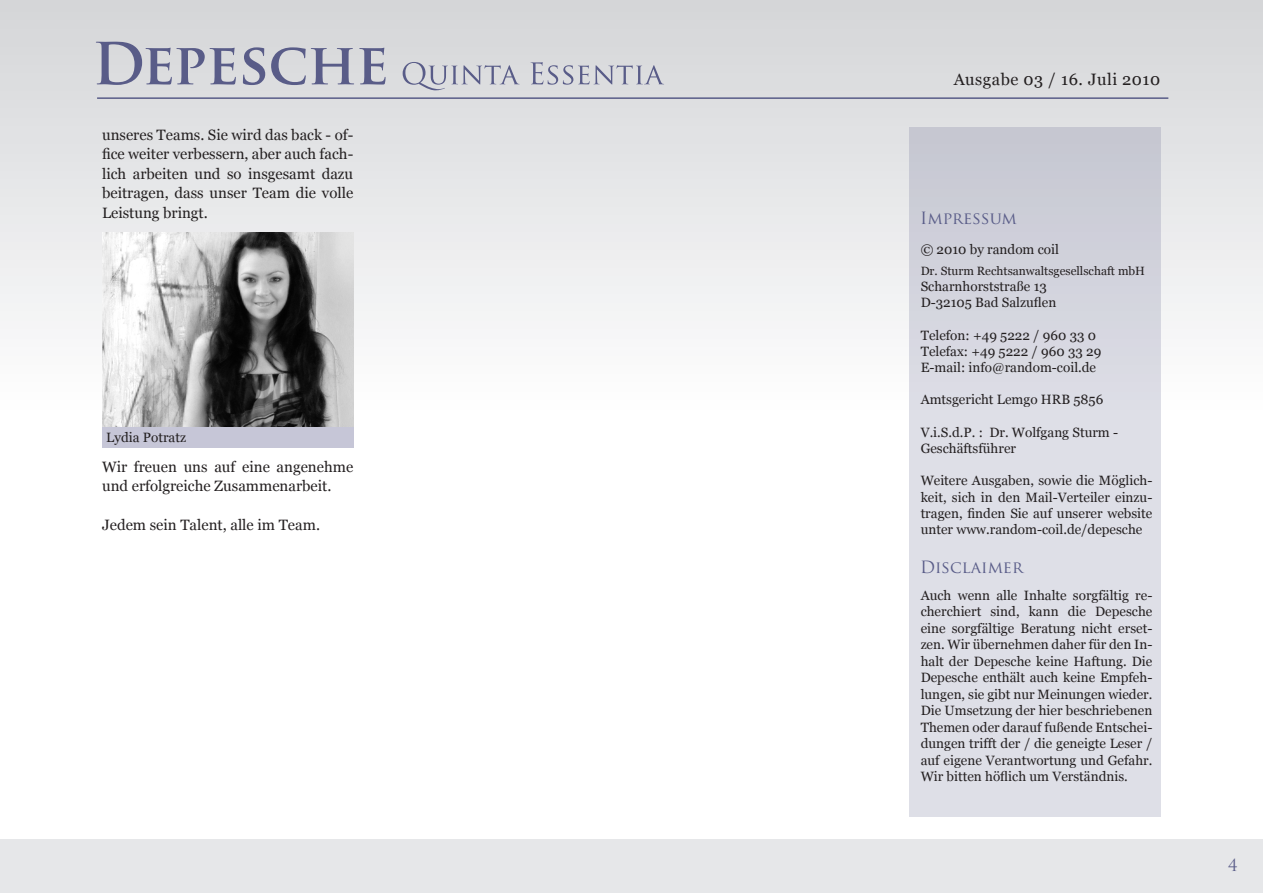
<style>
.page{position:relative;width:1263px;height:893px;background:#fff}
.page>*{position:absolute;margin:0;border:0;box-sizing:border-box;transform-origin:0 0}
.t1{font:16.5px "Georgia";letter-spacing:.03em;color:#231f20}
.t2{font:16.5px "Trajan Pro";letter-spacing:-.005em;color:#595c88}
.Text_text{font:15px/19.5px "Georgia";color:#231f20;text-align:justify}
.Text_text-2{font:13.5px/16.5px "Georgia";color:#231f20;text-align:justify}
.t3{font:12px "Georgia";color:#231f20}
</style>
<div class="page">
<div style="left:0;top:0;width:1263px;height:411px;background:linear-gradient(to bottom,#d4d5d7,#fefefe)"></div>
<div style="left:0;top:839px;width:1263px;height:54px;background:#e6e7e9"></div>
<hr style="left:97px;top:97px;width:1071px;height:2px;background:#595c88">
<svg style="left:96px;top:42px;width:568px;height:48px;background:#c3c5ce"></svg>
<img style="left:102px;top:233px;width:251px;height:194px">
<div style="left:102px;top:427px;width:251px;height:21px;background:#c6c6d7"></div>
<div style="left:910px;top:128px;width:251px;height:689px;background:linear-gradient(to bottom,#cecfd8,#e4e5ec)"></div>
<p class="Text_text" style="left:102px;top:125px;width:253px">unseres Teams. Sie wird das back - of&shy;fice weiter verbessern, aber auch fach&shy;lich arbeiten und so insgesamt dazu beitragen, dass unser Team die volle Leistung bringt.</p>
<p class="Text_text-2" style="left:106px;top:429px;width:81px">Lydia Potratz</p>
<p class="Text_text" style="left:102px;top:457px;width:253px">Wir freuen uns auf eine angenehme und erfolgreiche Zusammenarbeit.</p>
<p class="Text_text" style="left:102px;top:515px;width:219px">Jedem sein Talent, alle im Team.</p>
<p class="t1" style="left:954px;top:69px;width:208px">Ausgabe 03 / 16. Juli 2010</p>
<p class="t2" style="left:920px;top:207px;width:98px">Impressum</p>
<p class="Text_text-2" style="left:921px;top:241px;width:140px">© 2010 by random coil</p>
<p class="t3" style="left:921px;top:263px;width:225px">Dr. Sturm Rechtsanwaltsgesellschaft mbH</p>
<p class="Text_text-2" style="left:921px;top:278px;width:128px">Scharnhorststraße 13</p>
<p class="Text_text-2" style="left:921px;top:294px;width:137px">D-32105 Bad Salzuflen</p>
<p class="Text_text-2" style="left:921px;top:327px;width:177px">Telefon: +49 5222 / 960 33 0</p>
<p class="Text_text-2" style="left:921px;top:343px;width:182px">Telefax: +49 5222 / 960 33 29</p>
<p class="Text_text-2" style="left:921px;top:359px;width:177px">E-mail: info@random-coil.de</p>
<p class="Text_text-2" style="left:921px;top:392px;width:184px">Amtsgericht Lemgo HRB 5856</p>
<p class="Text_text-2" style="left:921px;top:424px;width:199px">V.i.S.d.P. : Dr. Wolfgang Sturm -<br>Geschäftsführer</p>
<p class="Text_text-2" style="left:921px;top:473px;width:233px">Weitere Ausgaben, sowie die Möglich&shy;keit, sich in den Mail-Verteiler einzu&shy;tragen, finden Sie auf unserer website unter www.random-coil.de/depesche</p>
<p class="t2" style="left:920px;top:556px;width:106px">Disclaimer</p>
<p class="Text_text-2" style="left:921px;top:587px;width:233px">Auch wenn alle Inhalte sorgfältig re&shy;cherchiert sind, kann die Depesche eine sorgfältige Beratung nicht erset&shy;zen. Wir übernehmen daher für den In&shy;halt der Depesche keine Haftung. Die Depesche enthält auch keine Empfeh&shy;lungen, sie gibt nur Meinungen wieder.<br>Die Umsetzung der hier beschriebenen Themen oder darauf fußende Entschei&shy;dungen trifft der / die geneigte Leser / auf eigene Verantwortung und Gefahr.<br>Wir bitten höflich um Verständnis.</p>
<p class="t2" style="left:1228px;top:854px;width:11px">4</p>
</div>
